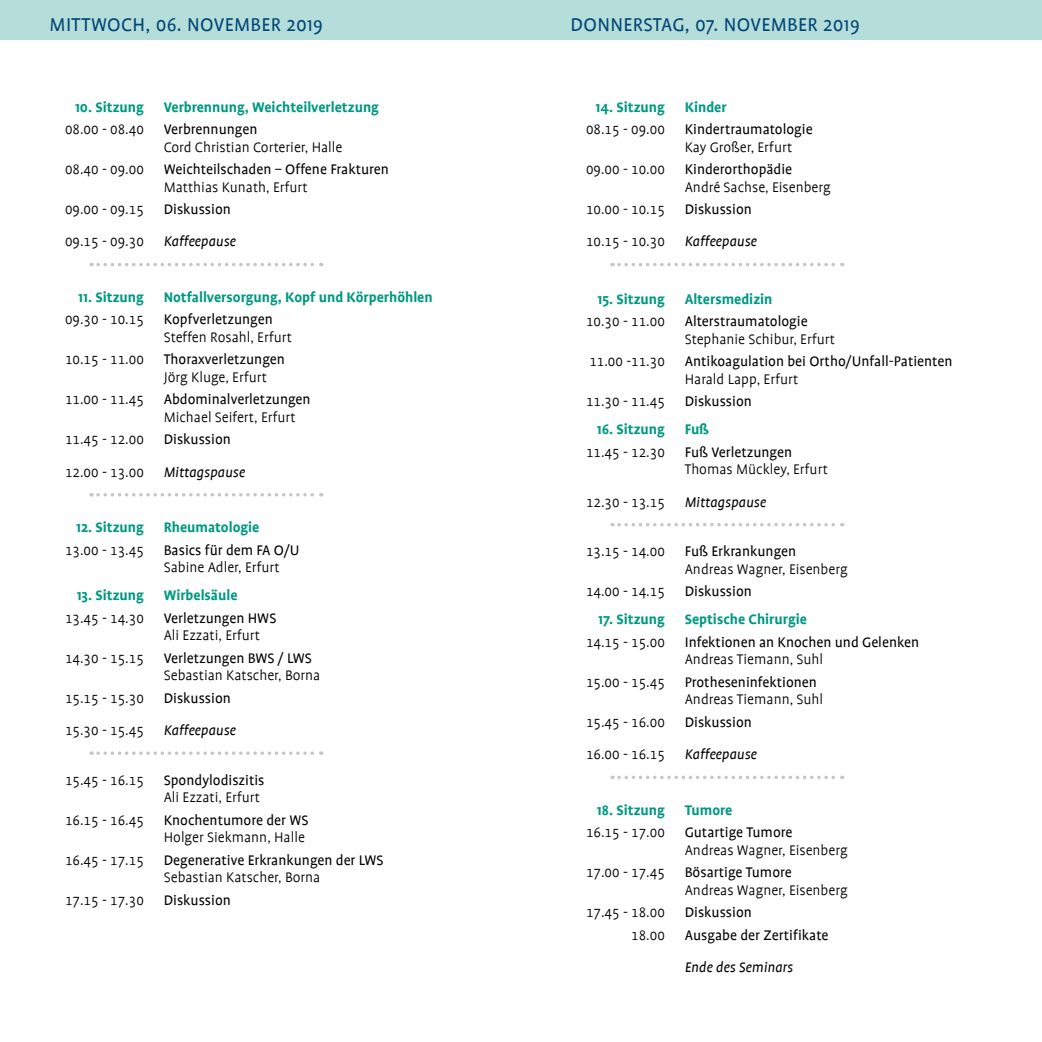
<style>
.page{position:relative;width:1042px;height:1042px;background:#fff}
.page>*{position:absolute;margin:0;border:0;box-sizing:border-box;transform-origin:0 0}
.Head_blauer_Kasten{font:21px "Profile";letter-spacing:.015em;color:#004676}
.Programm_2014{font:15.75px "Profile";color:#000}
.Programm_Referent{font:300 15.75px "Profile";color:#000}
.Programm_2014-2{font:300 15.75px "Profile SC";color:#000}
.Programm_Überschrift{font:700 15.75px "Profile";color:#009982}
.Pause_Linie{font:italic 15.75px "Profile";color:#000}
.Pause_Linie-2{font:300 15.75px "Profile SC";color:#000}
.Pause_Abstand{font:italic 15.75px "Profile";color:#000}
</style>
<div class="page">
<div style="left:0;top:0;width:1042px;height:40px;background:#b5ddda"></div>
<svg style="left:98px;top:263px;width:224px;height:3px"></svg>
<svg style="left:98px;top:493px;width:224px;height:3px"></svg>
<svg style="left:98px;top:751px;width:224px;height:4px"></svg>
<svg style="left:619px;top:263px;width:224px;height:3px"></svg>
<svg style="left:619px;top:523px;width:224px;height:3px"></svg>
<svg style="left:619px;top:775px;width:224px;height:4px"></svg>
<p class="Head_blauer_Kasten" style="left:50px;top:14px;width:275px">MITTWOCH, 06. NOVEMBER 2019</p>
<p class="Head_blauer_Kasten" style="left:570px;top:14px;width:291px">DONNERSTAG, 07. NOVEMBER 2019</p>
<p class="Programm_Überschrift" style="left:75px;top:98px;width:70px">10. Sitzung</p>
<p class="Programm_Überschrift" style="left:164px;top:98px;width:217px">Verbrennung, Weichteilverletzung</p>
<p class="Programm_2014-2" style="left:65px;top:121px;width:80px">08.00 - 08.40</p>
<p class="Programm_2014" style="left:164px;top:121px;width:95px">Verbrennungen</p>
<p class="Programm_Referent" style="left:164px;top:139px;width:180px">Cord Christian Corterier, Halle</p>
<p class="Programm_2014-2" style="left:65px;top:161px;width:80px">08.40 - 09.00</p>
<p class="Programm_2014" style="left:164px;top:161px;width:227px">Weichteilschaden – Offene Frakturen</p>
<p class="Programm_Referent" style="left:164px;top:179px;width:145px">Matthias Kunath, Erfurt</p>
<p class="Programm_2014-2" style="left:65px;top:201px;width:80px">09.00 - 09.15</p>
<p class="Programm_2014" style="left:164px;top:201px;width:69px">Diskussion</p>
<p class="Pause_Linie-2" style="left:65px;top:234px;width:80px">09.15 - 09.30</p>
<p class="Pause_Linie" style="left:164px;top:234px;width:74px">Kaffeepause</p>
<p class="Programm_Überschrift" style="left:78px;top:289px;width:67px">11. Sitzung</p>
<p class="Programm_Überschrift" style="left:164px;top:289px;width:270px">Notfallversorgung, Kopf und Körperhöhlen</p>
<p class="Programm_2014-2" style="left:65px;top:311px;width:80px">09.30 - 10.15</p>
<p class="Programm_2014" style="left:164px;top:311px;width:110px">Kopfverletzungen</p>
<p class="Programm_Referent" style="left:164px;top:329px;width:130px">Steffen Rosahl, Erfurt</p>
<p class="Programm_2014-2" style="left:65px;top:351px;width:80px">10.15 - 11.00</p>
<p class="Programm_2014" style="left:164px;top:351px;width:123px">Thoraxverletzungen</p>
<p class="Programm_Referent" style="left:164px;top:369px;width:105px">Jörg Kluge, Erfurt</p>
<p class="Programm_2014-2" style="left:65px;top:391px;width:80px">11.00 - 11.45</p>
<p class="Programm_2014" style="left:164px;top:391px;width:148px">Abdominalverletzungen</p>
<p class="Programm_Referent" style="left:164px;top:409px;width:133px">Michael Seifert, Erfurt</p>
<p class="Programm_2014-2" style="left:65px;top:431px;width:80px">11.45 - 12.00</p>
<p class="Programm_2014" style="left:164px;top:431px;width:69px">Diskussion</p>
<p class="Pause_Linie-2" style="left:65px;top:464px;width:80px">12.00 - 13.00</p>
<p class="Pause_Linie" style="left:164px;top:464px;width:83px">Mittagspause</p>
<p class="Programm_Überschrift" style="left:76px;top:519px;width:69px">12. Sitzung</p>
<p class="Programm_Überschrift" style="left:164px;top:519px;width:97px">Rheumatologie</p>
<p class="Programm_2014-2" style="left:65px;top:542px;width:80px">13.00 - 13.45</p>
<p class="Programm_2014" style="left:164px;top:542px;width:137px">Basics für dem FA O/U</p>
<p class="Programm_Referent" style="left:164px;top:559px;width:117px">Sabine Adler, Erfurt</p>
<p class="Programm_Überschrift" style="left:77px;top:587px;width:69px">13. Sitzung</p>
<p class="Programm_Überschrift" style="left:164px;top:587px;width:75px">Wirbelsäule</p>
<p class="Programm_2014-2" style="left:65px;top:610px;width:80px">13.45 - 14.30</p>
<p class="Programm_2014" style="left:164px;top:610px;width:114px">Verletzungen HWS</p>
<p class="Programm_Referent" style="left:164px;top:627px;width:98px">Ali Ezzati, Erfurt</p>
<p class="Programm_2014-2" style="left:65px;top:650px;width:80px">14.30 - 15.15</p>
<p class="Programm_2014" style="left:164px;top:650px;width:150px">Verletzungen BWS / LWS</p>
<p class="Programm_Referent" style="left:164px;top:667px;width:158px">Sebastian Katscher, Borna</p>
<p class="Programm_2014-2" style="left:65px;top:690px;width:80px">15.15 - 15.30</p>
<p class="Programm_2014" style="left:164px;top:690px;width:69px">Diskussion</p>
<p class="Pause_Linie-2" style="left:65px;top:722px;width:80px">15.30 - 15.45</p>
<p class="Pause_Linie" style="left:164px;top:722px;width:74px">Kaffeepause</p>
<p class="Programm_2014-2" style="left:65px;top:772px;width:80px">15.45 - 16.15</p>
<p class="Programm_2014" style="left:164px;top:772px;width:102px">Spondylodiszitis</p>
<p class="Programm_Referent" style="left:164px;top:789px;width:98px">Ali Ezzati, Erfurt</p>
<p class="Programm_2014-2" style="left:65px;top:812px;width:80px">16.15 - 16.45</p>
<p class="Programm_2014" style="left:164px;top:812px;width:146px">Knochentumore der WS</p>
<p class="Programm_Referent" style="left:164px;top:829px;width:143px">Holger Siekmann, Halle</p>
<p class="Programm_2014-2" style="left:65px;top:852px;width:80px">16.45 - 17.15</p>
<p class="Programm_2014" style="left:164px;top:852px;width:221px">Degenerative Erkrankungen der LWS</p>
<p class="Programm_Referent" style="left:164px;top:869px;width:158px">Sebastian Katscher, Borna</p>
<p class="Programm_2014-2" style="left:65px;top:892px;width:80px">17.15 - 17.30</p>
<p class="Programm_2014" style="left:164px;top:892px;width:69px">Diskussion</p>
<p class="Programm_Überschrift" style="left:595px;top:98px;width:71px">14. Sitzung</p>
<p class="Programm_Überschrift" style="left:685px;top:98px;width:43px">Kinder</p>
<p class="Programm_2014-2" style="left:586px;top:121px;width:80px">08.15 - 09.00</p>
<p class="Programm_2014" style="left:685px;top:121px;width:129px">Kindertraumatologie</p>
<p class="Programm_Referent" style="left:685px;top:139px;width:109px">Kay Großer, Erfurt</p>
<p class="Programm_2014-2" style="left:586px;top:161px;width:80px">09.00 - 10.00</p>
<p class="Programm_2014" style="left:685px;top:161px;width:109px">Kinderorthopädie</p>
<p class="Programm_Referent" style="left:685px;top:179px;width:148px">André Sachse, Eisenberg</p>
<p class="Programm_2014-2" style="left:586px;top:201px;width:80px">10.00 - 10.15</p>
<p class="Programm_2014" style="left:685px;top:201px;width:69px">Diskussion</p>
<p class="Pause_Linie-2" style="left:586px;top:234px;width:80px">10.15 - 10.30</p>
<p class="Pause_Linie" style="left:685px;top:234px;width:74px">Kaffeepause</p>
<p class="Programm_Überschrift" style="left:597px;top:290px;width:69px">15. Sitzung</p>
<p class="Programm_Überschrift" style="left:685px;top:290px;width:89px">Altersmedizin</p>
<p class="Programm_2014-2" style="left:586px;top:313px;width:80px">10.30 - 11.00</p>
<p class="Programm_2014" style="left:685px;top:313px;width:125px">Alterstraumatologie</p>
<p class="Programm_Referent" style="left:685px;top:331px;width:152px">Stephanie Schibur, Erfurt</p>
<p class="Programm_2014-2" style="left:589px;top:353px;width:77px">11.00 -11.30</p>
<p class="Programm_2014" style="left:685px;top:353px;width:269px">Antikoagulation bei Ortho/Unfall-Patienten</p>
<p class="Programm_Referent" style="left:685px;top:371px;width:115px">Harald Lapp, Erfurt</p>
<p class="Programm_2014-2" style="left:586px;top:393px;width:80px">11.30 - 11.45</p>
<p class="Programm_2014" style="left:685px;top:393px;width:69px">Diskussion</p>
<p class="Programm_Überschrift" style="left:597px;top:421px;width:70px">16. Sitzung</p>
<p class="Programm_Überschrift" style="left:685px;top:421px;width:26px">Fuß</p>
<p class="Programm_2014-2" style="left:586px;top:444px;width:80px">11.45 - 12.30</p>
<p class="Programm_2014" style="left:685px;top:444px;width:109px">Fuß Verletzungen</p>
<p class="Programm_Referent" style="left:685px;top:461px;width:145px">Thomas Mückley, Erfurt</p>
<p class="Pause_Linie-2" style="left:586px;top:494px;width:80px">12.30 - 13.15</p>
<p class="Pause_Linie" style="left:685px;top:494px;width:83px">Mittagspause</p>
<p class="Programm_2014-2" style="left:586px;top:543px;width:80px">13.15 - 14.00</p>
<p class="Programm_2014" style="left:685px;top:543px;width:113px">Fuß Erkrankungen</p>
<p class="Programm_Referent" style="left:685px;top:561px;width:165px">Andreas Wagner, Eisenberg</p>
<p class="Programm_2014-2" style="left:586px;top:583px;width:80px">14.00 - 14.15</p>
<p class="Programm_2014" style="left:685px;top:583px;width:69px">Diskussion</p>
<p class="Programm_Überschrift" style="left:598px;top:611px;width:68px">17. Sitzung</p>
<p class="Programm_Überschrift" style="left:685px;top:611px;width:124px">Septische Chirurgie</p>
<p class="Programm_2014-2" style="left:586px;top:634px;width:80px">14.15 - 15.00</p>
<p class="Programm_2014" style="left:685px;top:634px;width:236px">Infektionen an Knochen und Gelenken</p>
<p class="Programm_Referent" style="left:685px;top:651px;width:140px">Andreas Tiemann, Suhl</p>
<p class="Programm_2014-2" style="left:586px;top:674px;width:80px">15.00 - 15.45</p>
<p class="Programm_2014" style="left:685px;top:674px;width:134px">Protheseninfektionen</p>
<p class="Programm_Referent" style="left:685px;top:691px;width:140px">Andreas Tiemann, Suhl</p>
<p class="Programm_2014-2" style="left:586px;top:714px;width:80px">15.45 - 16.00</p>
<p class="Programm_2014" style="left:685px;top:714px;width:69px">Diskussion</p>
<p class="Pause_Linie-2" style="left:586px;top:746px;width:80px">16.00 - 16.15</p>
<p class="Pause_Linie" style="left:685px;top:746px;width:74px">Kaffeepause</p>
<p class="Programm_Überschrift" style="left:597px;top:801px;width:69px">18. Sitzung</p>
<p class="Programm_Überschrift" style="left:685px;top:801px;width:49px">Tumore</p>
<p class="Programm_2014-2" style="left:586px;top:824px;width:80px">16.15 - 17.00</p>
<p class="Programm_2014" style="left:685px;top:824px;width:109px">Gutartige Tumore</p>
<p class="Programm_Referent" style="left:685px;top:842px;width:165px">Andreas Wagner, Eisenberg</p>
<p class="Programm_2014-2" style="left:586px;top:864px;width:80px">17.00 - 17.45</p>
<p class="Programm_2014" style="left:685px;top:864px;width:109px">Bösartige Tumore</p>
<p class="Programm_Referent" style="left:685px;top:882px;width:165px">Andreas Wagner, Eisenberg</p>
<p class="Programm_2014-2" style="left:586px;top:904px;width:80px">17.45 - 18.00</p>
<p class="Programm_2014" style="left:685px;top:904px;width:69px">Diskussion</p>
<p class="Programm_2014-2" style="left:631px;top:927px;width:35px">18.00</p>
<p class="Programm_2014" style="left:685px;top:926px;width:145px">Ausgabe der Zertifikate</p>
<p class="Pause_Abstand" style="left:685px;top:959px;width:110px">Ende des Seminars</p>
</div>
